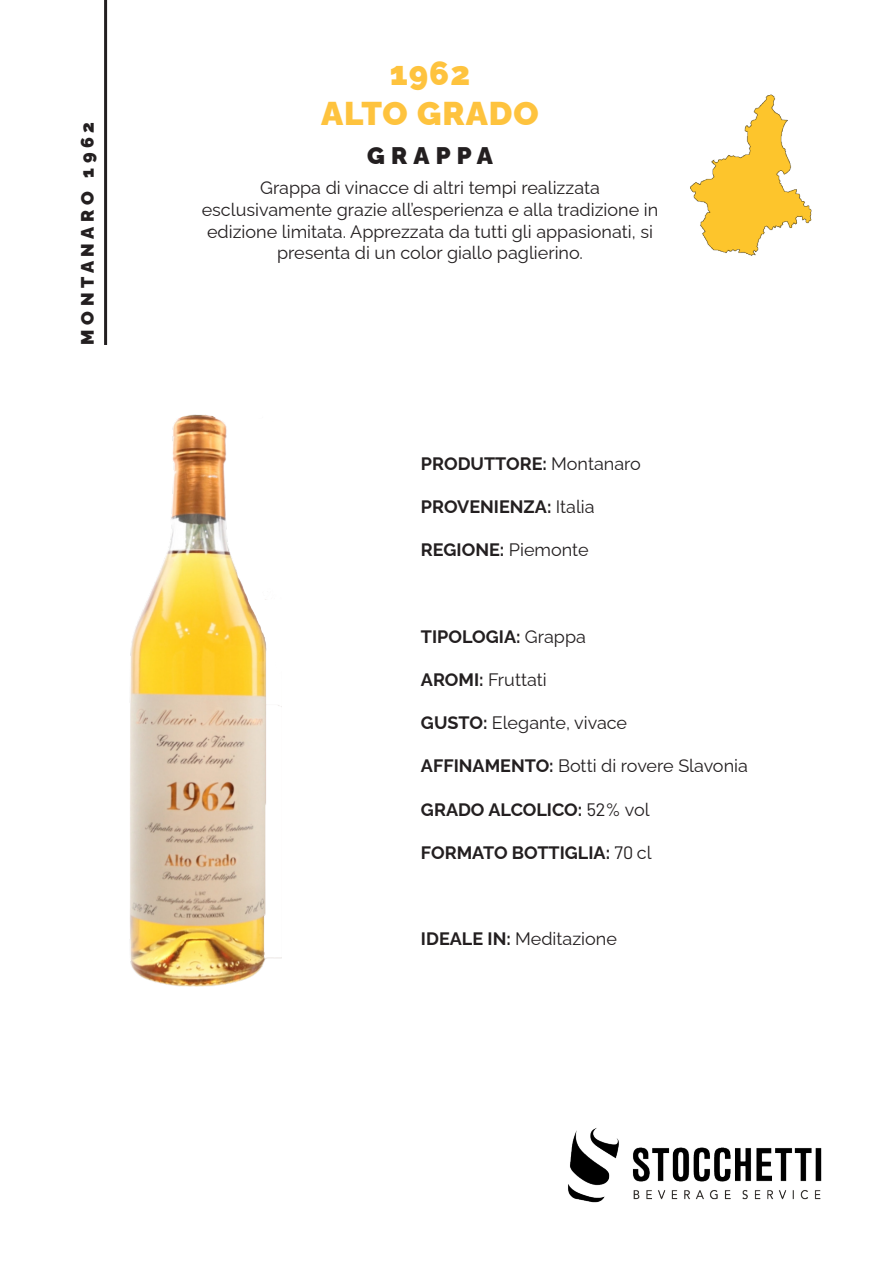
<style>
.page{position:relative;width:893px;height:1263px;background:#fff}
.page>*{position:absolute;margin:0;border:0;box-sizing:border-box;transform-origin:0 0}
.t1{font:900 33px "Raleway";letter-spacing:.03em;color:#fec33e}
.t2{font:900 24px "Raleway";letter-spacing:.26em;color:#231f20}
.t3{font:18px/21.6px "Raleway";color:#231f20;text-align:center}
.t4{font:700 18px "Raleway";color:#231f20}
.t5{font:900 18px "Raleway";letter-spacing:.26em;color:#231f20}
.s1{font-weight:400}
.s2{font-weight:700}
.s3{font-family:"Barlow";font-weight:400}
</style>
<div class="page">
<img style="left:568px;top:1128px;width:254px;height:75px">
<img style="left:130px;top:415px;width:152px;height:571px">
<hr style="left:104px;top:0;width:3px;height:345px;background:#231f20">
<img style="left:690px;top:94px;width:122px;height:162px">
<p class="t5" style="left:73px;top:345px;width:225px;rotate:-90deg">MONTANARO 1962</p>
<p class="t1" style="left:390px;top:47px;width:82px">1962</p>
<p class="t1" style="left:321px;top:87px;width:219px">ALTO GRADO</p>
<p class="t2" style="left:367px;top:137px;width:127px">GRAPPA</p>
<p class="t3" style="left:202px;top:175px;width:458px">Grappa di vinacce di altri tempi realizzata esclusivamente grazie all’esperienza e alla tradizione in edizione limitata. Apprezzata da tutti gli appasionati, si presenta di un color giallo paglierino.</p>
<p class="t4" style="left:421px;top:449px;width:221px">PRODUTTORE: <span class="s1">Montanaro</span></p>
<p class="t4" style="left:421px;top:492px;width:175px">PROVENIENZA: <span class="s1">Italia</span></p>
<p class="t4" style="left:421px;top:536px;width:169px">REGIONE: <span class="s1">Piemonte</span></p>
<p class="t4" style="left:421px;top:622px;width:167px">TIPOLOGIA: <span class="s1">Grappa</span></p>
<p class="t3" style="left:421px;top:667px;width:127px"><span class="s2">AROMI:</span> Fruttati</p>
<p class="t3" style="left:421px;top:710px;width:208px"><span class="s2">GUSTO:</span> Elegante, vivace</p>
<p class="t3" style="left:421px;top:753px;width:328px"><span class="s2">AFFINAMENTO:</span> Botti di rovere Slavonia</p>
<p class="t4" style="left:421px;top:795px;width:230px">GRADO ALCOLICO: <span class="s3">52%</span> <span class="s1">vol</span></p>
<p class="t4" style="left:421px;top:838px;width:232px">FORMATO BOTTIGLIA: <span class="s3">70</span> <span class="s1">cl</span></p>
<p class="t3" style="left:421px;top:926px;width:197px"><span class="s2">IDEALE IN:</span> Meditazione</p>
</div>
